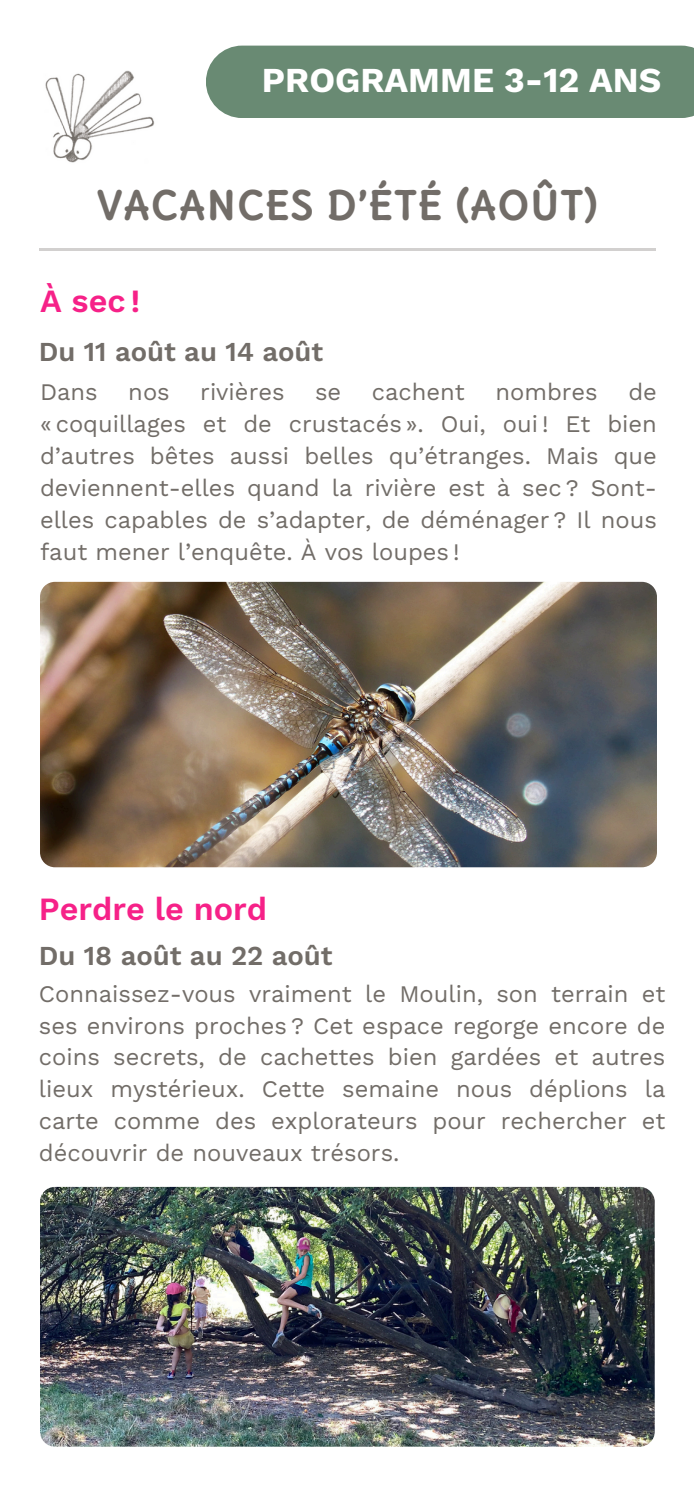
<style>
.page{position:relative;width:694px;height:1489px;background:#fff}
.page>*{position:absolute;margin:0;border:0;box-sizing:border-box;transform-origin:0 0}
.t1{font:700 40px "Delius Unicase";color:#726d68}
.t2{font:700 35px "Work Sans";color:#fff}
.t3{font:600 32.5px "Work Sans";color:#f62188}
.t4{font:600 27.5px "Work Sans";color:#726d68}
.t5{font:23.75px/32px "Work Sans";color:#726d68;text-align:justify}
</style>
<div class="page">
<hr style="left:39px;top:248px;width:617px;height:3px;background:#726d68">
<img style="left:40px;top:582px;width:617px;height:285px">
<img style="left:45px;top:70px;width:110px;height:93px">
<img style="left:40px;top:1187px;width:615px;height:259px;border-radius:15px">
<div style="left:206px;top:46px;width:488px;height:72px;background:#698a73"></div>
<h4 class="t2" style="left:262px;top:60px;width:401px">PROGRAMME 3-12 ANS</h4>
<h1 class="t1" style="left:96px;top:179px;width:503px">VACANCES D’ÉtÉ (AOÛT)</h1>
<p class="t3" style="left:40px;top:282px;width:102px">À sec!</p>
<h3 class="t4" style="left:39px;top:335px;width:286px">Du 11 août au 14 août</h3>
<h4 class="t5" style="left:40px;top:376px;width:59px">Dans</h4>
<h4 class="t5" style="left:128px;top:376px;width:43px">nos</h4>
<h4 class="t5" style="left:200px;top:376px;width:86px">rivières</h4>
<h4 class="t5" style="left:315px;top:376px;width:28px">se</h4>
<h4 class="t5" style="left:372px;top:376px;width:95px">cachent</h4>
<h4 class="t5" style="left:495px;top:376px;width:104px">nombres</h4>
<h4 class="t5" style="left:40px;top:376px;width:618px;text-indent:588px">de « coquillages et de crustacés ». Oui, oui ! Et bien d’autres bêtes aussi belles qu’étranges. Mais que deviennent-elles quand la rivière est à sec ? Sont&shy;elles capables de s’adapter, de déménager ? Il nous faut mener l’enquête. À vos loupes !</h4>
<p class="t3" style="left:39px;top:890px;width:230px">Perdre le nord</p>
<p class="t4" style="left:39px;top:939px;width:295px">Du 18 août au 22 août</p>
<h3 class="t5" style="left:39px;top:977px;width:628px">Connaissez-vous vraiment le Moulin, son terrain et ses environs proches ? Cet espace regorge encore de coins secrets, de cachettes bien gardées et autres lieux mystérieux. Cette semaine nous déplions la carte comme des explorateurs pour rechercher et découvrir de nouveaux trésors.</h3>
</div>
